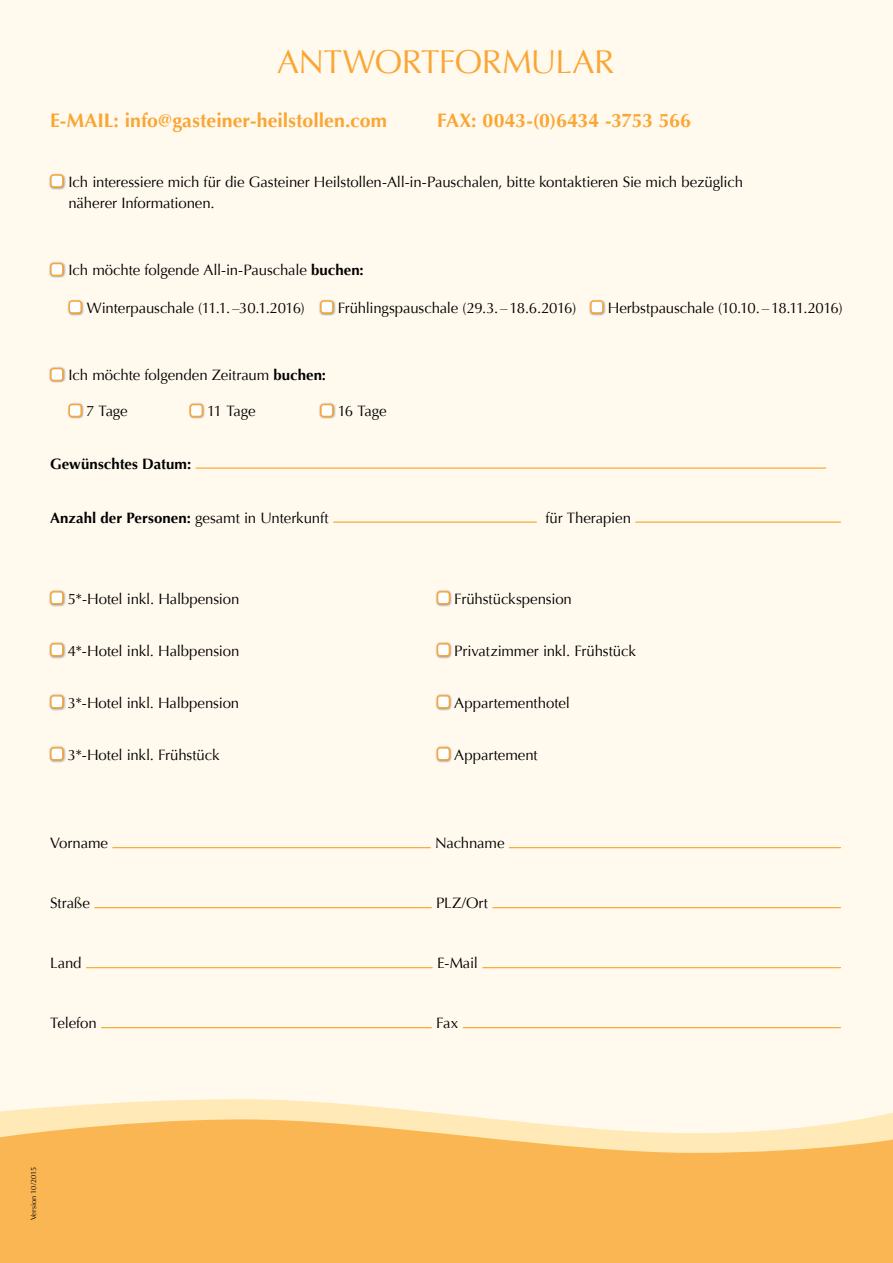
<style>
.page{position:relative;width:893px;height:1263px;background:#fff9ee}
.page>*{position:absolute;margin:0;border:0;box-sizing:border-box;transform-origin:0 0}
.t1{font:33px "Optima";color:#faa634}
.t2{font:700 19.5px "Optima";color:#faa634}
.t3{font:15px/21px "Optima";letter-spacing:-.01em;color:#000}
.t4{font:700 15px "Optima";color:#000}
.t5{font:7.5px "Optima";letter-spacing:-.015em;color:#000}
.s1{font-weight:700}
.s2{font-weight:400}
</style>
<div class="page">
<svg style="left:0;top:1099px;width:893px;height:20px"></svg>
<svg style="left:0;top:1119px;width:893px;height:144px;background:#fbbc61"></svg>
<div style="left:49px;top:173px;width:17px;height:17px;background:#000;opacity:.4"></div>
<div style="left:51px;top:175px;width:12px;height:12px;background:#fff;border-radius:3px"></div>
<div style="left:50px;top:174px;width:14px;height:14px;border:1px solid #faa634;border-radius:3px"></div>
<div style="left:49px;top:261px;width:17px;height:17px;background:#000;opacity:.4"></div>
<div style="left:51px;top:264px;width:12px;height:11px;background:#fff;border-radius:3px"></div>
<div style="left:50px;top:263px;width:14px;height:13px;border:1px solid #faa634;border-radius:3px"></div>
<div style="left:67px;top:299px;width:17px;height:17px;background:#000;opacity:.4"></div>
<div style="left:69px;top:301px;width:12px;height:12px;background:#fff;border-radius:3px"></div>
<div style="left:69px;top:300px;width:13px;height:14px;border:1px solid #faa634;border-radius:3px"></div>
<div style="left:319px;top:299px;width:17px;height:17px;background:#000;opacity:.4"></div>
<div style="left:321px;top:301px;width:12px;height:12px;background:#fff;border-radius:3px"></div>
<div style="left:320px;top:300px;width:14px;height:14px;border:1px solid #faa634;border-radius:3px"></div>
<div style="left:589px;top:299px;width:17px;height:17px;background:#000;opacity:.4"></div>
<div style="left:591px;top:301px;width:12px;height:12px;background:#fff;border-radius:3px"></div>
<div style="left:590px;top:300px;width:14px;height:14px;border:1px solid #faa634;border-radius:3px"></div>
<div style="left:49px;top:366px;width:17px;height:17px;background:#000;opacity:.4"></div>
<div style="left:51px;top:369px;width:12px;height:11px;background:#fff;border-radius:3px"></div>
<div style="left:50px;top:368px;width:14px;height:13px;border:1px solid #faa634;border-radius:3px"></div>
<div style="left:67px;top:402px;width:17px;height:17px;background:#000;opacity:.4"></div>
<div style="left:69px;top:405px;width:12px;height:11px;background:#fff;border-radius:3px"></div>
<div style="left:69px;top:404px;width:13px;height:13px;border:1px solid #faa634;border-radius:3px"></div>
<div style="left:188px;top:402px;width:17px;height:17px;background:#000;opacity:.4"></div>
<div style="left:190px;top:405px;width:12px;height:11px;background:#fff;border-radius:3px"></div>
<div style="left:190px;top:404px;width:13px;height:13px;border:1px solid #faa634;border-radius:3px"></div>
<div style="left:319px;top:402px;width:17px;height:17px;background:#000;opacity:.4"></div>
<div style="left:321px;top:405px;width:12px;height:11px;background:#fff;border-radius:3px"></div>
<div style="left:320px;top:404px;width:14px;height:13px;border:1px solid #faa634;border-radius:3px"></div>
<hr style="left:196px;top:467px;width:630px;height:2px;background:#faa634">
<hr style="left:334px;top:521px;width:202px;height:2px;background:#faa634">
<hr style="left:636px;top:521px;width:204px;height:2px;background:#faa634">
<hr style="left:113px;top:847px;width:317px;height:1px;background:#faa634">
<hr style="left:509px;top:847px;width:331px;height:1px;background:#faa634">
<hr style="left:95px;top:907px;width:336px;height:1px;background:#faa634">
<hr style="left:493px;top:907px;width:347px;height:1px;background:#faa634">
<hr style="left:86px;top:967px;width:346px;height:1px;background:#faa634">
<hr style="left:483px;top:967px;width:357px;height:1px;background:#faa634">
<hr style="left:102px;top:1027px;width:329px;height:1px;background:#faa634">
<hr style="left:463px;top:1027px;width:377px;height:1px;background:#faa634">
<div style="left:49px;top:589px;width:17px;height:18px;background:#000;opacity:.4"></div>
<div style="left:51px;top:592px;width:12px;height:12px;background:#fff;border-radius:3px"></div>
<div style="left:50px;top:591px;width:14px;height:13px;border:1px solid #faa634;border-radius:3px"></div>
<div style="left:49px;top:641px;width:17px;height:18px;background:#000;opacity:.4"></div>
<div style="left:51px;top:644px;width:12px;height:12px;background:#fff;border-radius:3px"></div>
<div style="left:50px;top:643px;width:14px;height:13px;border:1px solid #faa634;border-radius:3px"></div>
<div style="left:49px;top:693px;width:17px;height:18px;background:#000;opacity:.4"></div>
<div style="left:51px;top:696px;width:12px;height:12px;background:#fff;border-radius:3px"></div>
<div style="left:50px;top:695px;width:14px;height:13px;border:1px solid #faa634;border-radius:3px"></div>
<div style="left:49px;top:745px;width:17px;height:18px;background:#000;opacity:.4"></div>
<div style="left:51px;top:748px;width:12px;height:12px;background:#fff;border-radius:3px"></div>
<div style="left:50px;top:747px;width:14px;height:13px;border:1px solid #faa634;border-radius:3px"></div>
<div style="left:435px;top:589px;width:17px;height:18px;background:#000;opacity:.4"></div>
<div style="left:437px;top:592px;width:12px;height:12px;background:#fff;border-radius:3px"></div>
<div style="left:437px;top:591px;width:13px;height:13px;border:1px solid #faa634;border-radius:3px"></div>
<div style="left:435px;top:641px;width:17px;height:18px;background:#000;opacity:.4"></div>
<div style="left:437px;top:644px;width:12px;height:12px;background:#fff;border-radius:3px"></div>
<div style="left:437px;top:643px;width:13px;height:13px;border:1px solid #faa634;border-radius:3px"></div>
<div style="left:435px;top:693px;width:17px;height:18px;background:#000;opacity:.4"></div>
<div style="left:437px;top:696px;width:12px;height:12px;background:#fff;border-radius:3px"></div>
<div style="left:437px;top:695px;width:13px;height:13px;border:1px solid #faa634;border-radius:3px"></div>
<div style="left:435px;top:745px;width:17px;height:18px;background:#000;opacity:.4"></div>
<div style="left:437px;top:748px;width:12px;height:12px;background:#fff;border-radius:3px"></div>
<div style="left:437px;top:747px;width:13px;height:13px;border:1px solid #faa634;border-radius:3px"></div>
<h1 class="t1" style="left:277px;top:43px;width:48px">Antw</h1>
<h1 class="t1" style="left:375px;top:43px;width:130px">ortformular</h1>
<h2 class="t2" style="left:50px;top:109px;width:368px">E-Mail: info@gasteiner-heilstollen.com F</h2>
<h2 class="t2" style="left:446px;top:109px;width:246px">ax: 0043-(0)6434 -3753 566</h2>
<p class="t3" style="left:69px;top:171px;width:676px">Ich interessiere mich für die Gasteiner Heilstollen-All-in-Pauschalen, bitte kontaktieren Sie mich bezüglich näherer Informationen.</p>
<p class="t3" style="left:69px;top:260px;width:297px">Ich möchte folgende All-in-Pauschale <span class="s1">buchen:</span></p>
<p class="t3" style="left:87px;top:297px;width:219px">Winterpauschale (11.1. –30.1.2016)</p>
<p class="t3" style="left:338px;top:297px;width:240px">Frühlingspauschale (29.3. –18.6.2016)</p>
<p class="t3" style="left:608px;top:297px;width:236px">Herbstpauschale (10.10. –18.11.2016)</p>
<p class="t3" style="left:69px;top:365px;width:259px">Ich möchte folgenden Zeitraum <span class="s1">buchen:</span></p>
<p class="t3" style="left:86px;top:401px;width:43px">7 Tage</p>
<p class="t3" style="left:207px;top:401px;width:50px">11 Tage</p>
<p class="t3" style="left:338px;top:401px;width:50px">16 Tage</p>
<p class="t4" style="left:50px;top:455px;width:143px">Gewünschtes Datum:</p>
<p class="t4" style="left:50px;top:509px;width:280px">Anzahl der Personen: <span class="s2">gesamt in Unterkunft</span></p>
<p class="t3" style="left:545px;top:507px;width:87px">für Therapien</p>
<p class="t3" style="left:68px;top:588px;width:173px">5*-Hotel inkl. Halbpension</p>
<p class="t3" style="left:68px;top:640px;width:173px">4*-Hotel inkl. Halbpension</p>
<p class="t3" style="left:68px;top:692px;width:173px">3*-Hotel inkl. Halbpension</p>
<p class="t3" style="left:68px;top:744px;width:153px">3*-Hotel inkl. Frühstück</p>
<p class="t3" style="left:454px;top:588px;width:119px">Frühstückspension</p>
<p class="t3" style="left:454px;top:640px;width:183px">Privatzimmer inkl. Frühstück</p>
<p class="t3" style="left:454px;top:692px;width:117px">Appartementhotel</p>
<p class="t3" style="left:454px;top:744px;width:85px">Appartement</p>
<p class="t3" style="left:50px;top:833px;width:59px">Vorname</p>
<p class="t3" style="left:435px;top:833px;width:71px">Nachname</p>
<p class="t3" style="left:50px;top:893px;width:41px">Straße</p>
<p class="t3" style="left:436px;top:893px;width:54px">PLZ/Ort</p>
<p class="t3" style="left:50px;top:953px;width:33px">Land</p>
<p class="t3" style="left:437px;top:953px;width:42px">E-Mail</p>
<p class="t3" style="left:50px;top:1013px;width:48px">Telefon</p>
<p class="t3" style="left:436px;top:1013px;width:24px">Fax</p>
<p class="t5" style="left:29px;top:1220px;width:55px;rotate:-90deg">Version 10/2015</p>
</div>
